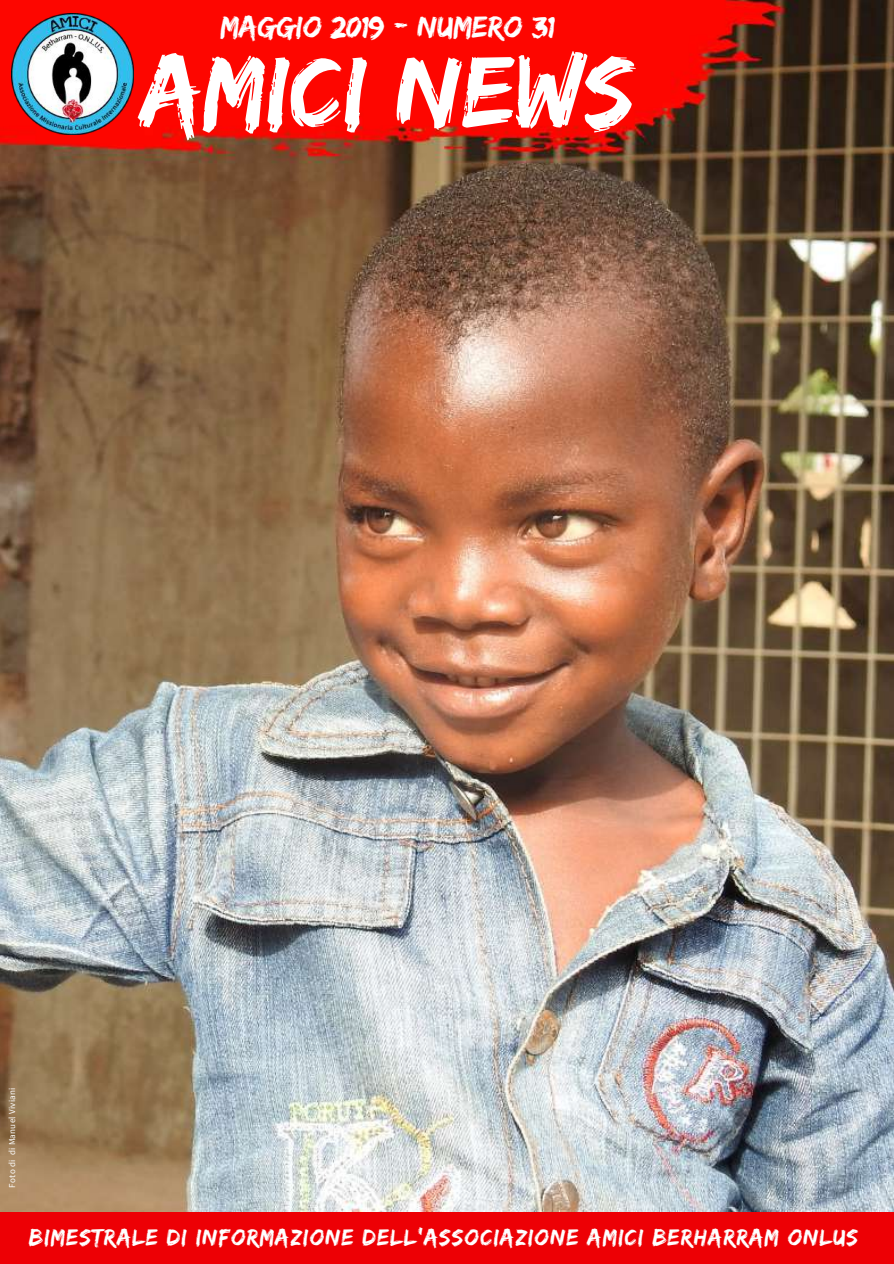
<style>
.page{position:relative;width:894px;height:1264px;background:#fff}
.page>*{position:absolute;margin:0;border:0;box-sizing:border-box;transform-origin:0 0}
.t1{font:105.15px "Edo";color:#fff}
.t2{font:31.5px "Edo";color:#fff}
.t3{font:24px "Edo";letter-spacing:.045em;color:#fff}
.t4{font:9px "Source Sans Pro";letter-spacing:.03em;color:#fff}
</style>
<div class="page">
<img style="left:0;top:0;width:893px;height:1212px">
<div style="left:0;top:1212px;width:893px;height:51px;background:#ed0005"></div>
<img style="left:12px;top:13px;width:121px;height:122px">
<h2 class="t2" style="left:220px;top:9px;width:336px">MAGGIO 2019 - NUMERO 31</h2>
<h1 class="t1" style="left:141px;top:30px;width:494px">AMICI NEWS</h1>
<p class="t4" style="left:6px;top:1187px;width:102px;rotate:-90deg">Foto di di Manuel Viviani</p>
<p class="t3" style="left:29px;top:1223px;width:830px">BIMESTRALE DI INFORMAZIONE DELL’ASSOCIAZIONE AMICI BERHARRAM ONlUS</p>
</div>
